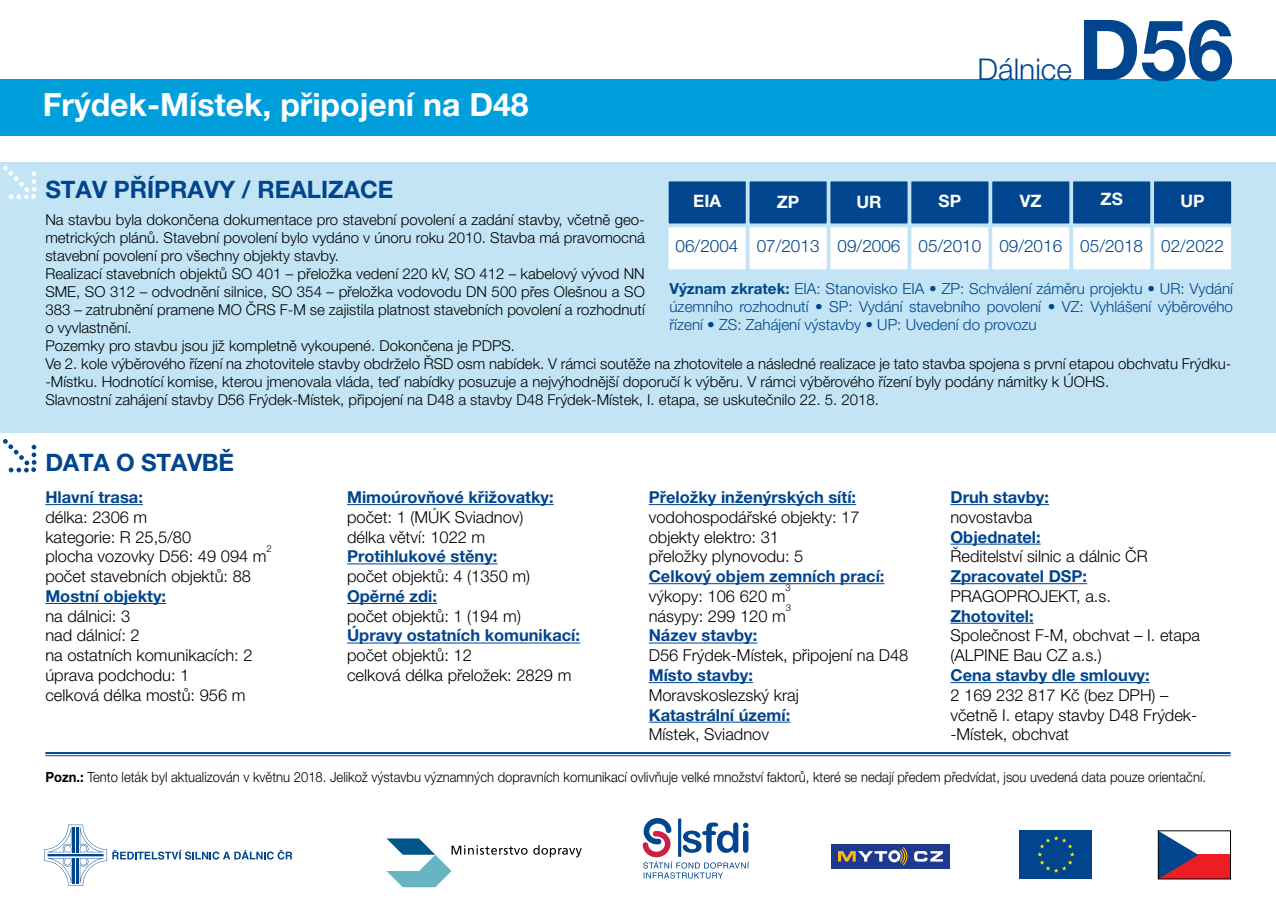
<style>
.page{position:relative;width:1276px;height:908px;background:#fff}
.page>*{position:absolute;margin:0;border:0;box-sizing:border-box;transform-origin:0 0}
.t1{font:700 84px "Helvetica Neue LT Pro";color:#00458d}
.t2{font:700 32px "Helvetica Neue LT Pro";color:#fff}
.t3{font:300 30px "Helvetica Neue LT Pro";color:#00458d}
.t4{font:700 24px "Helvetica Neue LT Pro";color:#00458d}
.t5{font:300 17.2px "Helvetica Neue LT Pro";color:#00458d}
.t6{font:700 17.2px "Helvetica Neue LT Pro";color:#fff}
.t7{font:300 16.4px/19.8px "Helvetica Neue LT Pro";color:#000}
.t8{font:700 16.4px "Helvetica Neue LT Pro";color:#00458d}
.t9{font:300 15.2px/18.2px "Helvetica Neue LT Pro";color:#00458d;text-align:justify}
.t10{font:300 15px/18px "Helvetica Neue LT Pro";color:#000}
.t11{font:300 14px "Helvetica Neue LT Pro";color:#000;scale:.93 1}
.t12{font:300 9.6px "Helvetica Neue LT Pro";color:#000}
.s1{font-weight:700}
</style>
<div class="page">
<div style="left:0;top:79px;width:1276px;height:57px;background:#009fdb"></div>
<div style="left:0;top:162px;width:1276px;height:270px;background:#c2e4f5"></div>
<svg style="left:3px;top:165px;width:34px;height:34px"></svg>
<div style="left:1153px;top:180px;width:79px;height:44px;background:#00458d"></div>
<div style="left:1152px;top:179px;width:81px;height:46px;border:2px solid #c2e4f5"></div>
<div style="left:991px;top:180px;width:79px;height:44px;background:#00458d"></div>
<div style="left:990px;top:179px;width:81px;height:46px;border:2px solid #c2e4f5"></div>
<div style="left:829px;top:180px;width:79px;height:44px;background:#00458d"></div>
<div style="left:828px;top:179px;width:81px;height:46px;border:2px solid #c2e4f5"></div>
<div style="left:1072px;top:180px;width:79px;height:44px;background:#00458d"></div>
<div style="left:1071px;top:179px;width:81px;height:46px;border:2px solid #c2e4f5"></div>
<div style="left:910px;top:180px;width:79px;height:44px;background:#00458d"></div>
<div style="left:909px;top:179px;width:81px;height:46px;border:2px solid #c2e4f5"></div>
<div style="left:748px;top:180px;width:79px;height:44px;background:#00458d"></div>
<div style="left:747px;top:179px;width:81px;height:46px;border:2px solid #c2e4f5"></div>
<div style="left:668px;top:180px;width:78px;height:44px;background:#00458d"></div>
<div style="left:667px;top:179px;width:80px;height:46px;border:2px solid #c2e4f5"></div>
<div style="left:1153px;top:226px;width:79px;height:44px;background:#fff"></div>
<div style="left:1152px;top:225px;width:81px;height:46px;border:2px solid #c2e4f5"></div>
<div style="left:991px;top:226px;width:79px;height:44px;background:#fff"></div>
<div style="left:990px;top:225px;width:81px;height:46px;border:2px solid #c2e4f5"></div>
<div style="left:829px;top:226px;width:79px;height:44px;background:#fff"></div>
<div style="left:828px;top:225px;width:81px;height:46px;border:2px solid #c2e4f5"></div>
<div style="left:1072px;top:226px;width:79px;height:44px;background:#fff"></div>
<div style="left:1071px;top:225px;width:81px;height:46px;border:2px solid #c2e4f5"></div>
<div style="left:910px;top:226px;width:79px;height:44px;background:#fff"></div>
<div style="left:909px;top:225px;width:81px;height:46px;border:2px solid #c2e4f5"></div>
<div style="left:748px;top:226px;width:79px;height:44px;background:#fff"></div>
<div style="left:747px;top:225px;width:81px;height:46px;border:2px solid #c2e4f5"></div>
<div style="left:667px;top:226px;width:79px;height:44px;background:#fff"></div>
<div style="left:666px;top:225px;width:81px;height:46px;border:2px solid #c2e4f5"></div>
<div style="left:1019px;top:830px;width:72px;height:48px;background:#00458d"></div>
<svg style="left:1037px;top:836px;width:37px;height:36px"></svg>
<div style="left:1158px;top:854px;width:72px;height:24px;background:#ed1d24"></div>
<svg style="left:1160px;top:832px;width:38px;height:44px"></svg>
<svg style="left:44px;top:824px;width:248px;height:61px"></svg>
<svg style="left:642px;top:818px;width:107px;height:60px"></svg>
<hr style="left:45px;top:751px;width:1185px;height:2px;background:#00458d">
<hr style="left:45px;top:755px;width:1185px;height:1px;background:#00458d">
<hr style="left:45px;top:504px;width:98px;height:1px;background:#00458d">
<hr style="left:45px;top:602px;width:121px;height:1px;background:#00458d">
<hr style="left:347px;top:504px;width:206px;height:1px;background:#00458d">
<hr style="left:347px;top:563px;width:150px;height:1px;background:#00458d">
<hr style="left:347px;top:602px;width:90px;height:1px;background:#00458d">
<hr style="left:347px;top:642px;width:233px;height:1px;background:#00458d">
<hr style="left:649px;top:504px;width:207px;height:1px;background:#00458d">
<hr style="left:649px;top:583px;width:235px;height:1px;background:#00458d">
<hr style="left:649px;top:642px;width:108px;height:1px;background:#00458d">
<hr style="left:649px;top:682px;width:104px;height:1px;background:#00458d">
<hr style="left:649px;top:721px;width:141px;height:1px;background:#00458d">
<hr style="left:950px;top:504px;width:99px;height:1px;background:#00458d">
<hr style="left:950px;top:543px;width:90px;height:1px;background:#00458d">
<hr style="left:950px;top:583px;width:137px;height:1px;background:#00458d">
<hr style="left:950px;top:622px;width:83px;height:1px;background:#00458d">
<hr style="left:950px;top:682px;width:199px;height:1px;background:#00458d">
<svg style="left:3px;top:439px;width:34px;height:33px"></svg>
<svg style="left:386px;top:838px;width:141px;height:48px"></svg>
<svg style="left:533px;top:845px;width:49px;height:12px"></svg>
<div style="left:831px;top:843px;width:119px;height:24px;background:#1e398d"></div>
<svg style="left:838px;top:847px;width:69px;height:18px"></svg>
<svg style="left:914px;top:851px;width:29px;height:10px"></svg>
<h2 class="t2" style="left:43px;top:85px;width:487px">Frýdek-Místek, připojení na D48</h2>
<h3 class="t3" style="left:977px;top:51px;width:96px">Dálnice</h3>
<h1 class="t1" style="left:1078px;top:-2px;width:157px">D56</h1>
<h3 class="t4" style="left:45px;top:175px;width:350px">STAV PŘÍPRAVY / REALIZACE</h3>
<p class="t6" style="left:693px;top:190px;width:29px">EIA</p>
<p class="t6" style="left:777px;top:191px;width:24px">ZP</p>
<p class="t6" style="left:856px;top:191px;width:27px">UR</p>
<p class="t6" style="left:938px;top:190px;width:24px">SP</p>
<p class="t6" style="left:1020px;top:190px;width:23px">VZ</p>
<p class="t6" style="left:1100px;top:188px;width:24px">ZS</p>
<p class="t6" style="left:1180px;top:190px;width:26px">UP</p>
<p class="t5" style="left:675px;top:235px;width:550px">06/2004 07/2013 09/2006 05/2010 09/2016 05/2018 02/2022</p>
<p class="t10" style="left:45px;top:210px;width:1187px">Na stavbu byla dokončena dokumentace pro stavební povolení a zadání stavby, včetně geo-<br>metrických plánů. Stavební povolení bylo vydáno v únoru roku 2010. Stavba má pravomocná<br>stavební povolení pro všechny objekty stavby.<br>Realizací stavebních objektů SO 401 – přeložka vedení 220 kV, SO 412 – kabelový vývod NN<br>SME, SO 312 – odvodnění silnice, SO 354 – přeložka vodovodu DN 500 přes Olešnou a SO<br>383 – zatrubnění pramene MO ČRS F-M se zajistila platnost stavebních povolení a rozhodnutí<br>o vyvlastnění.<br>Pozemky pro stavbu jsou již kompletně vykoupené. Dokončena je PDPS.<br>Ve 2. kole výběrového řízení na zhotovitele stavby obdrželo ŘSD osm nabídek. V rámci soutěže na zhotovitele a následné realizace je tato stavba spojena s první etapou obchvatu Frýdku--Místku. Hodnotící komise, kterou jmenovala vláda, teď nabídky posuzuje a nejvýhodnější doporučí k výběru. V rámci výběrového řízení byly podány námitky k ÚOHS.<br>Slavnostní zahájení stavby D56 Frýdek-Místek, připojení na D48 a stavby D48 Frýdek-Místek, I. etapa, se uskutečnilo 22. 5. 2018.</p>
<p class="t9" style="left:669px;top:279px;width:565px"><span class="s1">Význam zkratek:</span> EIA: Stanovisko EIA • ZP: Schválení záměru projektu • UR: Vydání územního rozhodnutí • SP: Vydání stavebního povolení • VZ: Vyhlášení výběrového řízení • ZS: Zahájení výstavby • UP: Uvedení do provozu</p>
<h3 class="t4" style="left:45px;top:447px;width:190px">DATA O STAVBĚ</h3>
<p class="t8" style="left:45px;top:486px;width:99px">Hlavní trasa:</p>
<p class="t7" style="left:45px;top:506px;width:223px">délka: 2306 m<br>kategorie: R 25,5/80<br>plocha vozovky D56: 49 094 m</p>
<p class="t8" style="left:347px;top:486px;width:208px">Mimoúrovňové křižovatky:</p>
<p class="t7" style="left:347px;top:506px;width:178px">počet: 1 (MÚK Sviadnov) délka větví: 1022 m</p>
<p class="t8" style="left:347px;top:546px;width:152px">Protihlukové stěny:</p>
<p class="t7" style="left:347px;top:565px;width:185px">počet objektů: 4 (1350 m)</p>
<p class="t8" style="left:347px;top:585px;width:91px">Opěrné zdi:</p>
<p class="t7" style="left:347px;top:605px;width:175px">počet objektů: 1 (194 m)</p>
<p class="t8" style="left:347px;top:625px;width:234px">Úpravy ostatních komunikací:</p>
<p class="t7" style="left:347px;top:644px;width:226px">počet objektů: 12<br>celková délka přeložek: 2829 m</p>
<p class="t8" style="left:649px;top:486px;width:209px">Přeložky inženýrských sítí:</p>
<p class="t7" style="left:649px;top:506px;width:212px">vodohospodářské objekty: 17 objekty elektro: 31<br>přeložky plynovodu: 5</p>
<p class="t8" style="left:649px;top:565px;width:237px">Celkový objem zemních prací:</p>
<p class="t7" style="left:649px;top:585px;width:138px">výkopy: 106 620 m</p>
<p class="t8" style="left:950px;top:486px;width:100px">Druh stavby:</p>
<p class="t7" style="left:950px;top:506px;width:83px">novostavba</p>
<p class="t8" style="left:950px;top:526px;width:92px">Objednatel:</p>
<p class="t7" style="left:950px;top:546px;width:199px">Ředitelství silnic a dálnic ČR</p>
<p class="t8" style="left:950px;top:565px;width:138px">Zpracovatel DSP:</p>
<p class="t7" style="left:950px;top:585px;width:162px">PRAGOPROJEKT, a.s.</p>
<p class="t8" style="left:950px;top:605px;width:85px">Zhotovitel:</p>
<p class="t7" style="left:950px;top:625px;width:251px">Společnost F-M, obchvat – I. etapa (ALPINE Bau CZ a.s.)</p>
<p class="t8" style="left:950px;top:664px;width:201px">Cena stavby dle smlouvy:</p>
<p class="t7" style="left:950px;top:684px;width:248px">2 169 232 817 Kč (bez DPH) – včetně I. etapy stavby D48 Frýdek--Místek, obchvat</p>
<p class="t11" style="left:45px;top:767px;width:1249px"><span class="s1">Pozn.:</span> Tento leták byl aktualizován v květnu 2018. Jelikož výstavbu významných dopravních komunikací ovlivňuje velké množství faktorů, které se nedají předem předvídat, jsou uvedená data pouze orientační.</p>
<p class="t12" style="left:267px;top:542px;width:7px">2</p>
<p class="t7" style="left:45px;top:565px;width:207px">počet stavebních objektů: 88</p>
<p class="t8" style="left:45px;top:585px;width:122px">Mostní objekty:</p>
<p class="t7" style="left:45px;top:605px;width:209px">na dálnici: 3<br>nad dálnicí: 2<br>na ostatních komunikacích: 2 úprava podchodu: 1<br>celková délka mostů: 956 m</p>
<p class="t12" style="left:785px;top:581px;width:7px">3</p>
<p class="t12" style="left:786px;top:601px;width:7px">3</p>
<p class="t7" style="left:649px;top:605px;width:138px">násypy: 299 120 m</p>
<p class="t8" style="left:649px;top:625px;width:110px">Název stavby:</p>
<p class="t7" style="left:649px;top:644px;width:261px">D56 Frýdek-Místek, připojení na D48</p>
<p class="t8" style="left:649px;top:664px;width:106px">Místo stavby:</p>
<p class="t7" style="left:649px;top:684px;width:152px">Moravskoslezský kraj</p>
<p class="t8" style="left:649px;top:704px;width:143px">Katastrální území:</p>
<p class="t7" style="left:649px;top:723px;width:122px">Místek, Sviadnov</p>
</div>
